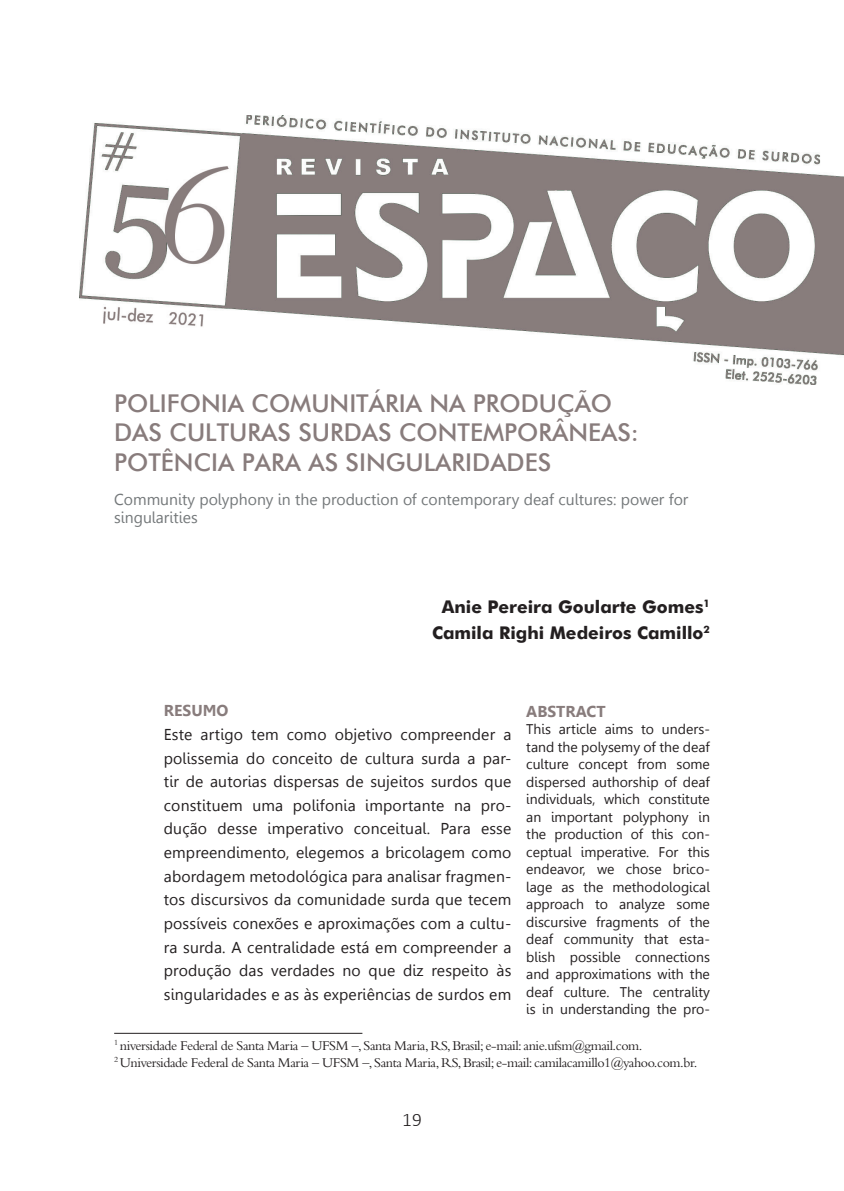
<style>
.page{position:relative;width:844px;height:1191px;background:#fff}
.page>*{position:absolute;margin:0;border:0;box-sizing:border-box;transform-origin:0 0}
.tít__texto_interno{font:500 24.5px/29.4px "Futura BT";color:#887c7c}
.t1{font:300 19.25px "Calibri";color:#231f20}
.crédito_artigo_final{font:700 17.5px "Futura BT";color:#231f20}
.texto_resumo{font:15.75px/23.6px "Gisha";letter-spacing:.01em;color:#231f20;text-align:justify}
.tít_en_texto_interno{font:15.75px/18.9px "Gisha";color:#74787a}
.tít_resumo_en{font:700 15.75px "Gisha";color:#887c7c}
.tít_resumo{font:700 15.75px "Gisha";color:#887c7c}
.texto_en_resumo{font:14px/17.5px "Gisha";color:#231f20;text-align:justify}
.nota_pé_de_página{font:14px "Bembo Std";letter-spacing:-.03em;color:#231f20}
</style>
<div class="page">
<img style="left:79px;top:115px;width:764px;height:269px">
<hr style="left:114px;top:1033px;width:248px;height:1px;background:#231f20">
<p class="tít__texto_interno" style="left:114px;top:388px;width:526px">POLIFONIA COMUNITÁRIA NA PRODUÇÃO<br>DAS CULTURAS SURDAS CONTEMPORÂNEAS:<br>POTÊNCIA PARA AS SINGULARIDADES</p>
<p class="tít_en_texto_interno" style="left:114px;top:489px;width:575px">Community polyphony in the production of contemporary deaf cultures: power for singularities</p>
<p class="crédito_artigo_final" style="left:441px;top:596px;width:269px">Anie Pereira Goularte Gomes<sup>1</sup></p>
<p class="crédito_artigo_final" style="left:432px;top:622px;width:279px">Camila Righi Medeiros Camillo<sup>2</sup></p>
<p class="tít_resumo" style="left:164px;top:701px;width:66px">RESUMO</p>
<p class="texto_resumo" style="left:164px;top:722px;width:349px">Este artigo tem como objetivo compreender a polissemia do conceito de cultura surda a par&shy;tir de autorias dispersas de sujeitos surdos que constituem uma polifonia importante na pro&shy;dução desse imperativo conceitual. Para esse empreendimento, elegemos a bricolagem como abordagem metodológica para analisar fragmen&shy;tos discursivos da comunidade surda que tecem possíveis conexões e aproximações com a cultu&shy;ra surda. A centralidade está em compreender a produção das verdades no que diz respeito às singularidades e as às experiências de surdos em</p>
<p class="nota_pé_de_página" style="left:114px;top:1037px;width:530px"><sup>1</sup> niversidade Federal de Santa Maria – UFSM –, Santa Maria, RS, Brasil; e-mail: anie.ufsm@gmail.com.</p>
<p class="nota_pé_de_página" style="left:114px;top:1054px;width:584px"><sup>2</sup> Universidade Federal de Santa Maria – UFSM –, Santa Maria, RS, Brasil; e-mail: camilacamillo1@yahoo.com.br.</p>
<p class="tít_resumo_en" style="left:526px;top:702px;width:81px">ABSTRACT</p>
<p class="texto_en_resumo" style="left:526px;top:720px;width:185px">This article aims to unders&shy;tand the polysemy of the deaf culture concept from some dispersed authorship of deaf individuals, which constitute an important polyphony in the production of this con&shy;ceptual imperative. For this endeavor, we chose brico&shy;lage as the methodological approach to analyze some discursive fragments of the deaf community that esta&shy;blish possible connections and approximations with the deaf culture. The centrality is in understanding the pro-</p>
<p class="t1" style="left:402px;top:1107px;width:21px">19</p>
</div>
